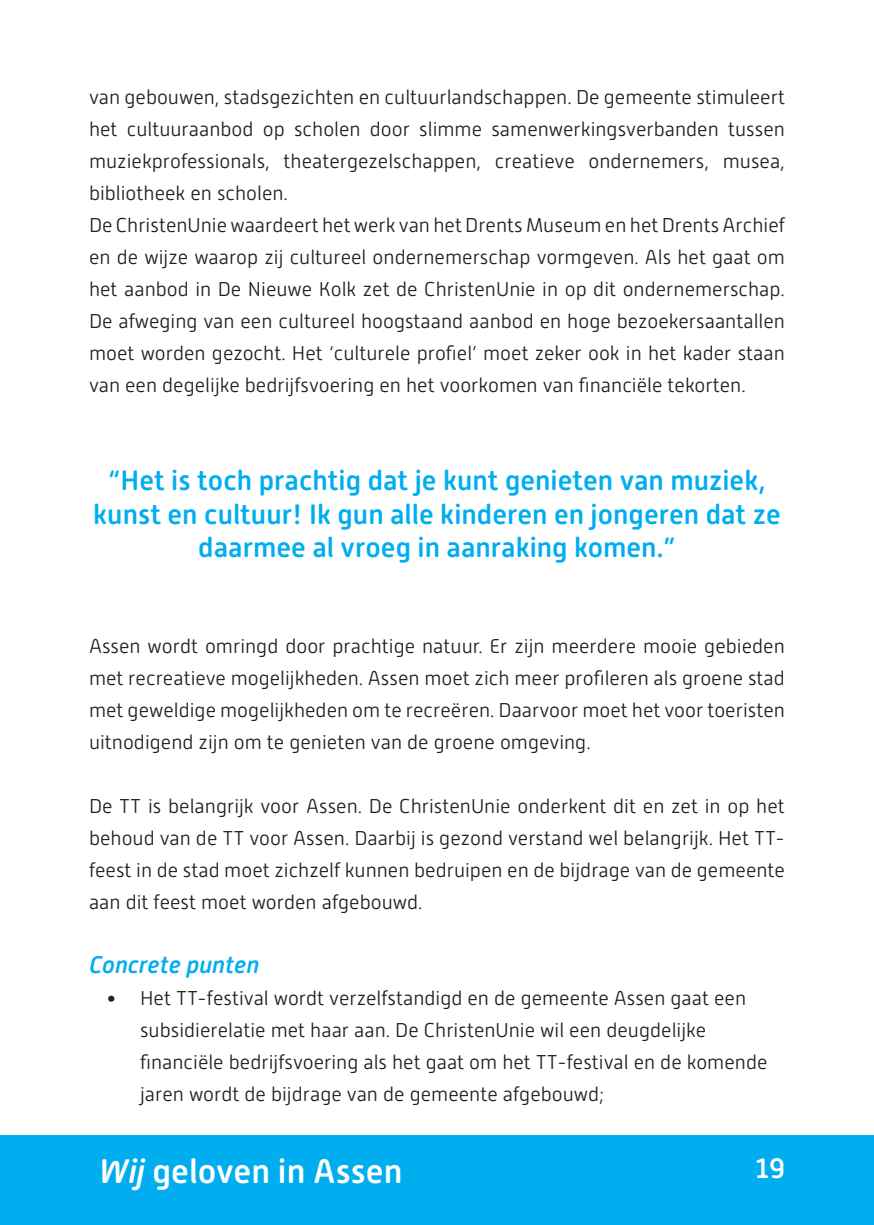
<style>
.page{position:relative;width:874px;height:1225px;background:#fff}
.page>*{position:absolute;margin:0;border:0;box-sizing:border-box;transform-origin:0 0}
.t1{font:500 34px "Alwyn New Rounded";color:#fff}
.Slogan{font:500 28px/33.6px "Alwyn New Rounded";color:#00aeef;text-align:center}
.t2{font:500 28px "Alwyn New Rounded";color:#fff}
.Kopjes_H2{font:italic 500 24px "Alwyn New Rounded";color:#00aeef}
.t3{font:300 20px/32px "Alwyn New Rounded";color:#231f20;text-align:justify}
.s1{font-style:italic}
</style>
<div class="page">
<div style="left:0;top:1136px;width:873px;height:89px;background:#00aeef"></div>
<p class="t3" style="left:89px;top:81px;width:697px">van gebouwen, stadsgezichten en cultuurlandschappen. De gemeente stimuleert het cultuuraanbod op scholen door slimme samenwerkingsverbanden tussen muziekprofessionals, theatergezelschappen, creatieve ondernemers, musea, bibliotheek en scholen.</p>
<p class="t3" style="left:89px;top:209px;width:697px">De ChristenUnie waardeert het werk van het Drents Museum en het Drents Archief en de wijze waarop zij cultureel ondernemerschap vormgeven. Als het gaat om het aanbod in De Nieuwe Kolk zet de ChristenUnie in op dit ondernemerschap.<br>De afweging van een cultureel hoogstaand aanbod en hoge bezoekersaantallen moet worden gezocht. Het ‘culturele profiel’ moet zeker ook in het kader staan van een degelijke bedrijfsvoering en het voorkomen van financiële tekorten.</p>
<p class="Slogan" style="left:93px;top:463px;width:688px">“Het is toch prachtig dat je kunt genieten van muziek, kunst en cultuur! Ik gun alle kinderen en jongeren dat ze daarmee al vroeg in aanraking komen.”</p>
<p class="t3" style="left:89px;top:630px;width:697px">Assen wordt omringd door prachtige natuur. Er zijn meerdere mooie gebieden met recreatieve mogelijkheden. Assen moet zich meer profileren als groene stad met geweldige mogelijkheden om te recreëren. Daarvoor moet het voor toeristen uitnodigend zijn om te genieten van de groene omgeving.</p>
<p class="t3" style="left:89px;top:790px;width:697px">De TT is belangrijk voor Assen. De ChristenUnie onderkent dit en zet in op het behoud van de TT voor Assen. Daarbij is gezond verstand wel belangrijk. Het TT&shy;feest in de stad moet zichzelf kunnen bedruipen en de bijdrage van de gemeente aan dit feest moet worden afgebouwd.</p>
<p class="Kopjes_H2" style="left:89px;top:951px;width:172px">Concrete punten</p>
<p class="t3" style="left:140px;top:982px;width:628px;text-align:left;text-indent:-34px">• Het TT-festival wordt verzelfstandigd en de gemeente Assen gaat een subsidierelatie met haar aan. De ChristenUnie wil een deugdelijke financiële bedrijfsvoering als het gaat om het TT-festival en de komende jaren wordt de bijdrage van de gemeente afgebouwd;</p>
<h1 class="t1" style="left:98px;top:1151px;width:305px"><span class="s1">Wij</span> geloven in Assen</h1>
<h2 class="t2" style="left:755px;top:1152px;width:31px">19</h2>
</div>
